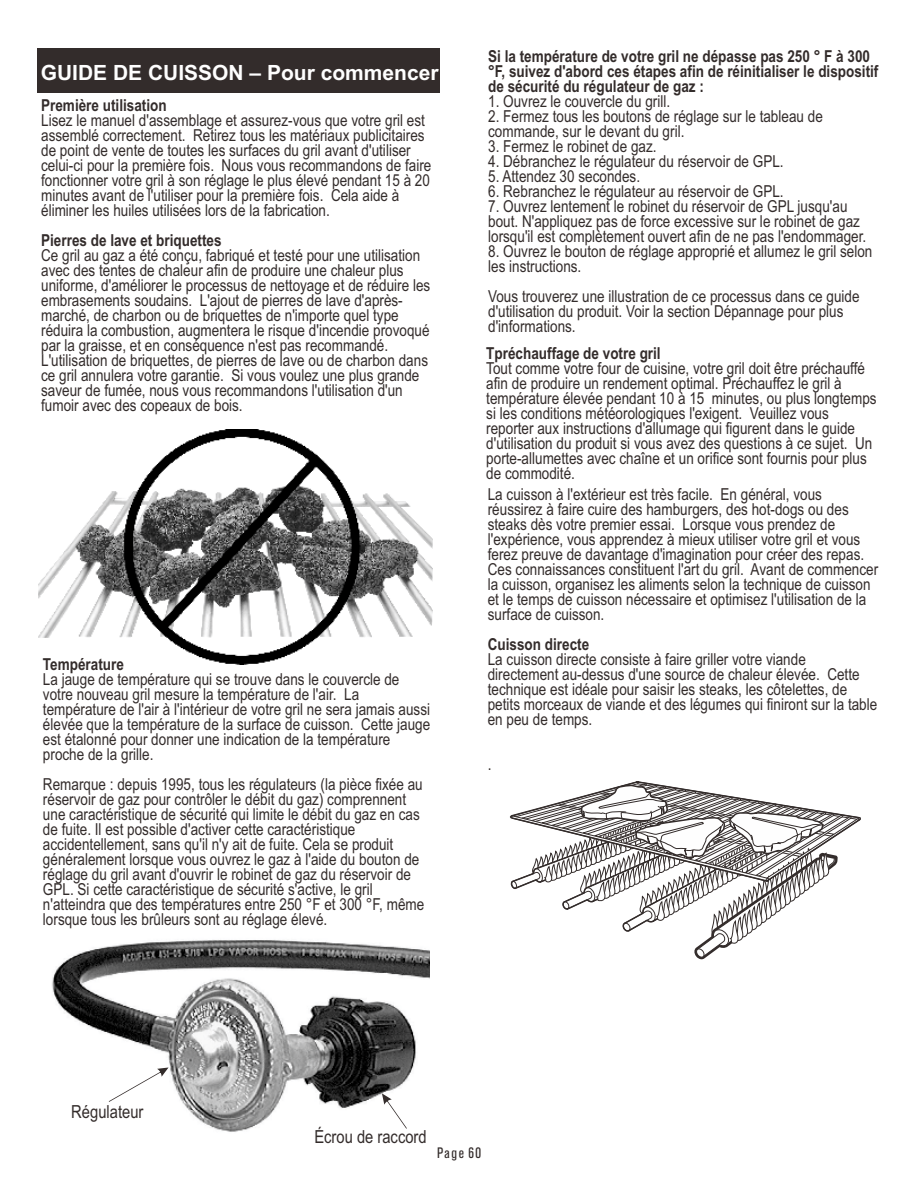
<style>
.page{position:relative;width:918px;height:1188px;background:#fff}
.page>*{position:absolute;margin:0;border:0;box-sizing:border-box;transform-origin:0 0}
.t1{font:700 21px "Arial";color:#fefefe}
.t2{font:18px "Arial Narrow";color:#332c2b}
.t3{font:16.5px/15px "Arial Narrow";color:#332c2b}
.t4{font:700 16.5px/15px "Arial Narrow";color:#332c2b}
.t5{font:condensed 15px "Akzidenz Grotesk BQ";letter-spacing:.105em;color:#332c2b}
</style>
<div class="page">
<div style="left:37px;top:48px;width:403px;height:45px;background:#332c2b"></div>
<img style="left:39px;top:429px;width:393px;height:236px">
<img style="left:52px;top:940px;width:378px;height:192px">
<svg style="left:109px;top:1068px;width:60px;height:34px"></svg>
<svg style="left:382px;top:1093px;width:25px;height:36px"></svg>
<svg style="left:510px;top:781px;width:351px;height:178px"></svg>
<p class="t1" style="left:41px;top:64px;width:399px">GUIDE DE CUISSON – Pour commencer</p>
<p class="t4" style="left:41px;top:100px;width:127px">Première utilisation</p>
<p class="t3" style="left:41px;top:115px;width:392px">Lisez le manuel d'assemblage et assurez-vous que votre gril est assemblé correctement. Retirez tous les matériaux publicitaires de point de vente de toutes les surfaces du gril avant d'utiliser celui-ci pour la première fois. Nous vous recommandons de faire fonctionner votre gril à son réglage le plus élevé pendant 15 à 20 minutes avant de l'utiliser pour la première fois. Cela aide à éliminer les huiles utilisées lors de la fabrication.</p>
<p class="t4" style="left:41px;top:235px;width:182px">Pierres de lave et briquettes</p>
<p class="t3" style="left:41px;top:250px;width:391px">Ce gril au gaz a été conçu, fabriqué et testé pour une utilisation avec des tentes de chaleur afin de produire une chaleur plus uniforme, d'améliorer le processus de nettoyage et de réduire les embrasements soudains. L'ajout de pierres de lave d'après&shy;marché, de charbon ou de briquettes de n'importe quel type réduira la combustion, augmentera le risque d'incendie provoqué par la graisse, et en conséquence n'est pas recommandé.<br>L'utilisation de briquettes, de pierres de lave ou de charbon dans ce gril annulera votre garantie. Si vous voulez une plus grande saveur de fumée, nous vous recommandons l'utilisation d'un fumoir avec des copeaux de bois.</p>
<p class="t4" style="left:43px;top:658px;width:82px">Température</p>
<p class="t3" style="left:43px;top:673px;width:389px">La jauge de température qui se trouve dans le couvercle de votre nouveau gril mesure la température de l'air. La température de l'air à l'intérieur de votre gril ne sera jamais aussi élevée que la température de la surface de cuisson. Cette jauge est étalonné pour donner une indication de la température proche de la grille.</p>
<p class="t3" style="left:43px;top:778px;width:383px">Remarque : depuis 1995, tous les régulateurs (la pièce fixée au réservoir de gaz pour contrôler le débit du gaz) comprennent une caractéristique de sécurité qui limite le débit du gaz en cas de fuite. Il est possible d'activer cette caractéristique accidentellement, sans qu'il n'y ait de fuite. Cela se produit généralement lorsque vous ouvrez le gaz à l'aide du bouton de réglage du gril avant d'ouvrir le robinet de gaz du réservoir de GPL. Si cette caractéristique de sécurité s'active, le gril n'atteindra que des températures entre 250 °F et 300 °F, même lorsque tous les brûleurs sont au réglage élevé.</p>
<p class="t4" style="left:488px;top:50px;width:392px">Si la température de votre gril ne dépasse pas 250 ° F à 300 °F, suivez d'abord ces étapes afin de réinitialiser le dispositif de sécurité du régulateur de gaz :</p>
<p class="t3" style="left:488px;top:95px;width:183px">1. Ouvrez le couvercle du grill.</p>
<p class="t3" style="left:488px;top:110px;width:336px">2. Fermez tous les boutons de réglage sur le tableau de commande, sur le devant du gril.</p>
<p class="t3" style="left:488px;top:140px;width:170px">3. Fermez le robinet de gaz.</p>
<p class="t3" style="left:488px;top:155px;width:297px">4. Débranchez le régulateur du réservoir de GPL.</p>
<p class="t3" style="left:488px;top:170px;width:153px">5. Attendez 30 secondes.</p>
<p class="t3" style="left:488px;top:185px;width:297px">6. Rebranchez le régulateur au réservoir de GPL.</p>
<p class="t3" style="left:488px;top:200px;width:380px">7. Ouvrez lentement le robinet du réservoir de GPL jusqu'au bout. N'appliquez pas de force excessive sur le robinet de gaz lorsqu'il est complètement ouvert afin de ne pas l'endommager.</p>
<p class="t3" style="left:488px;top:245px;width:386px">8. Ouvrez le bouton de réglage approprié et allumez le gril selon les instructions.</p>
<p class="t3" style="left:488px;top:290px;width:373px">Vous trouverez une illustration de ce processus dans ce guide d'utilisation du produit. Voir la section Dépannage pour plus d'informations.</p>
<p class="t4" style="left:486px;top:347px;width:176px">Tpréchauffage de votre gril</p>
<p class="t3" style="left:486px;top:362px;width:392px">Tout comme votre four de cuisine, votre gril doit être préchauffé afin de produire un rendement optimal. Préchauffez le gril à température élevée pendant 10 à 15 minutes, ou plus longtemps si les conditions météorologiques l'exigent. Veuillez vous reporter aux instructions d'allumage qui figurent dans le guide d'utilisation du produit si vous avez des questions à ce sujet. Un porte-allumettes avec chaîne et un orifice sont fournis pour plus de commodité.</p>
<p class="t3" style="left:488px;top:488px;width:392px">La cuisson à l'extérieur est très facile. En général, vous réussirez à faire cuire des hamburgers, des hot-dogs ou des steaks dès votre premier essai. Lorsque vous prendez de l'expérience, vous apprendez à mieux utiliser votre gril et vous ferez preuve de davantage d'imagination pour créer des repas.<br>Ces connaissances constituent l'art du gril. Avant de commencer la cuisson, organisez les aliments selon la technique de cuisson et le temps de cuisson nécessaire et optimisez l'utilisation de la surface de cuisson.</p>
<p class="t4" style="left:488px;top:638px;width:103px">Cuisson directe</p>
<p class="t3" style="left:488px;top:653px;width:391px">La cuisson directe consiste à faire griller votre viande directement au-dessus d'une source de chaleur élevée. Cette technique est idéale pour saisir les steaks, les côtelettes, de petits morceaux de viande et des légumes qui finiront sur la table en peu de temps.</p>
<p class="t3" style="left:488px;top:758px;width:5px">.</p>
<p class="t2" style="left:71px;top:1105px;width:74px">Régulateur</p>
<p class="t2" style="left:314px;top:1130px;width:114px">Écrou de raccord</p>
<p class="t5" style="left:437px;top:1147px;width:46px">Page 60</p>
</div>
